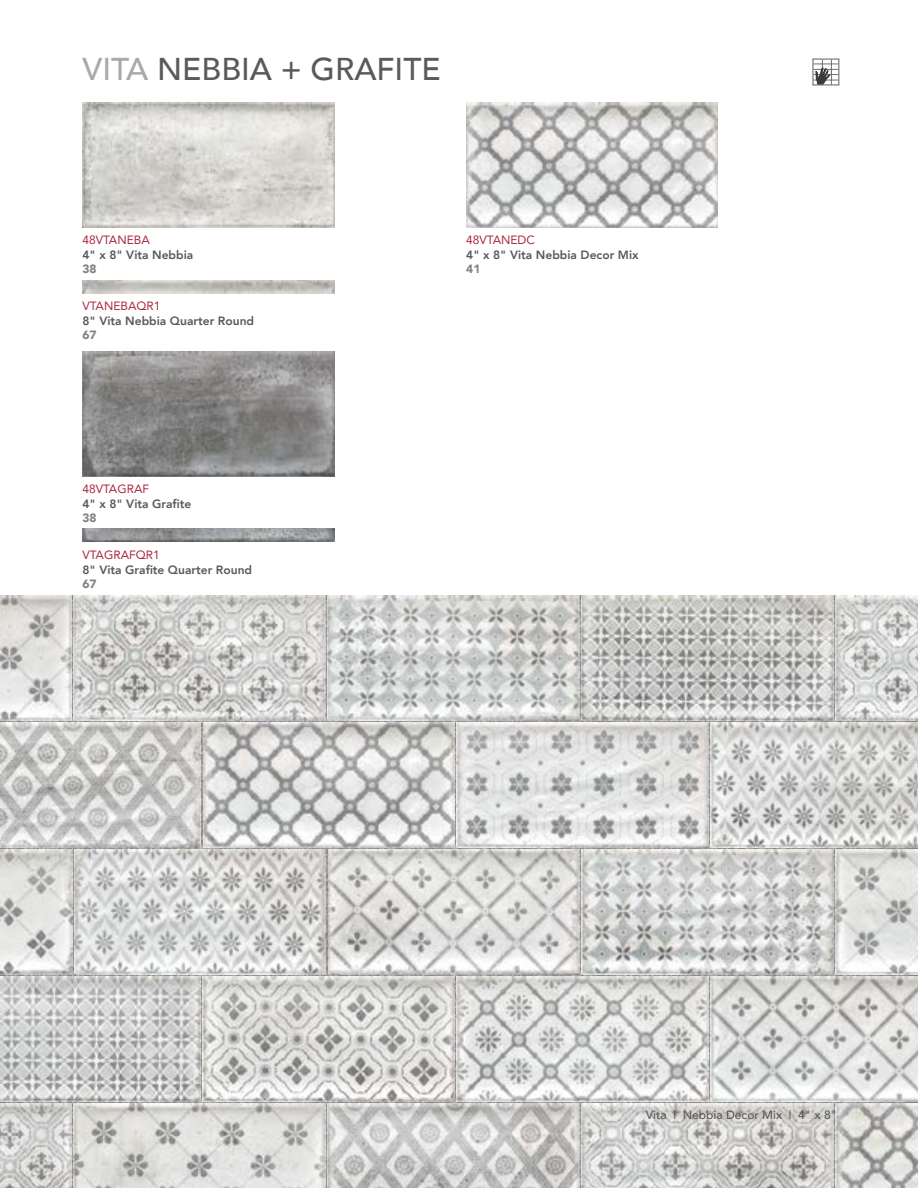
<style>
.page{position:relative;width:918px;height:1188px;background:#fff}
.page>*{position:absolute;margin:0;border:0;box-sizing:border-box;transform-origin:0 0}
.t1{font:500 31.5px "Avenir";color:#595a5c}
.t2{font:800 12px "Avenir";color:#58595b}
.t3{font:12px "Avenir";color:#aa2842}
.t4{font:500 12px "Avenir";color:#58595b}
.t5{font:900 12px "Avenir";color:#808285}
.s1{color:#a7a9ac}
</style>
<div class="page">
<img style="left:466px;top:103px;width:252px;height:125px">
<img style="left:82px;top:352px;width:252px;height:124px">
<img style="left:82px;top:103px;width:252px;height:125px">
<img style="left:82px;top:281px;width:252px;height:12px">
<img style="left:83px;top:528px;width:251px;height:13px">
<img style="left:74px;top:595px;width:252px;height:124px">
<img style="left:328px;top:595px;width:251px;height:124px">
<img style="left:0;top:723px;width:200px;height:125px">
<img style="left:458px;top:724px;width:249px;height:122px">
<img style="left:204px;top:724px;width:249px;height:122px">
<img style="left:75px;top:851px;width:249px;height:122px">
<img style="left:328px;top:851px;width:250px;height:122px">
<img style="left:0;top:977px;width:200px;height:125px">
<img style="left:458px;top:978px;width:249px;height:122px">
<img style="left:204px;top:978px;width:249px;height:122px">
<img style="left:583px;top:596px;width:250px;height:123px">
<img style="left:837px;top:596px;width:81px;height:125px">
<img style="left:0;top:596px;width:70px;height:125px">
<img style="left:712px;top:723px;width:206px;height:125px">
<img style="left:583px;top:851px;width:250px;height:122px">
<img style="left:837px;top:850px;width:81px;height:125px">
<img style="left:0;top:850px;width:70px;height:125px">
<img style="left:712px;top:977px;width:206px;height:125px">
<img style="left:75px;top:1105px;width:249px;height:83px">
<img style="left:328px;top:1105px;width:250px;height:83px">
<img style="left:583px;top:1105px;width:250px;height:83px">
<img style="left:837px;top:1104px;width:81px;height:84px">
<img style="left:0;top:1104px;width:70px;height:84px">
<svg style="left:70px;top:596px;width:5px;height:123px"></svg>
<svg style="left:200px;top:724px;width:4px;height:122px"></svg>
<svg style="left:70px;top:1105px;width:5px;height:83px"></svg>
<svg style="left:70px;top:851px;width:5px;height:122px"></svg>
<svg style="left:200px;top:978px;width:4px;height:122px"></svg>
<svg style="left:324px;top:596px;width:4px;height:123px"></svg>
<svg style="left:453px;top:724px;width:5px;height:122px"></svg>
<svg style="left:324px;top:1105px;width:4px;height:83px"></svg>
<svg style="left:324px;top:851px;width:4px;height:122px"></svg>
<svg style="left:453px;top:978px;width:5px;height:122px"></svg>
<svg style="left:578px;top:596px;width:5px;height:123px"></svg>
<svg style="left:707px;top:724px;width:5px;height:122px"></svg>
<svg style="left:578px;top:1105px;width:5px;height:83px"></svg>
<svg style="left:578px;top:851px;width:5px;height:122px"></svg>
<svg style="left:707px;top:978px;width:5px;height:122px"></svg>
<svg style="left:833px;top:596px;width:4px;height:123px"></svg>
<svg style="left:833px;top:1105px;width:4px;height:83px"></svg>
<svg style="left:833px;top:851px;width:4px;height:122px"></svg>
<svg style="left:2px;top:719px;width:904px;height:5px;background:#c9c7c6"></svg>
<svg style="left:2px;top:1100px;width:904px;height:5px;background:#cbcac8"></svg>
<svg style="left:2px;top:846px;width:904px;height:5px;background:#c8c7c5"></svg>
<svg style="left:2px;top:973px;width:904px;height:5px;background:#c7c5c4"></svg>
<svg style="left:812px;top:58px;width:27px;height:28px"></svg>
<svg style="left:814px;top:60px;width:24px;height:25px"></svg>
<h1 class="t1" style="left:82px;top:42px;width:360px"><span class="s1">VITA</span> NEBBIA + GRAFITE</h1>
<p class="t3" style="left:82px;top:230px;width:69px">48VTANEBA</p>
<p class="t2" style="left:82px;top:245px;width:112px">4" x 8" Vita Nebbia</p>
<p class="t5" style="left:82px;top:259px;width:16px">38</p>
<p class="t3" style="left:82px;top:296px;width:80px">VTANEBAQR1</p>
<p class="t2" style="left:82px;top:311px;width:173px">8" Vita Nebbia Quarter Round</p>
<p class="t5" style="left:82px;top:325px;width:16px">67</p>
<p class="t3" style="left:82px;top:479px;width:68px">48VTAGRAF</p>
<p class="t2" style="left:82px;top:494px;width:110px">4" x 8" Vita Grafite</p>
<p class="t5" style="left:82px;top:508px;width:16px">38</p>
<p class="t3" style="left:82px;top:545px;width:79px">VTAGRAFQR1</p>
<p class="t2" style="left:82px;top:560px;width:171px">8" Vita Grafite Quarter Round</p>
<p class="t5" style="left:82px;top:574px;width:16px">67</p>
<p class="t3" style="left:466px;top:230px;width:70px">48VTANEDC</p>
<p class="t2" style="left:466px;top:245px;width:174px">4" x 8" Vita Nebbia Decor Mix</p>
<p class="t5" style="left:466px;top:259px;width:16px">41</p>
<p class="t4" style="left:646px;top:1104px;width:193px">Vita | Nebbia Decor Mix | 4" x 8"</p>
</div>
